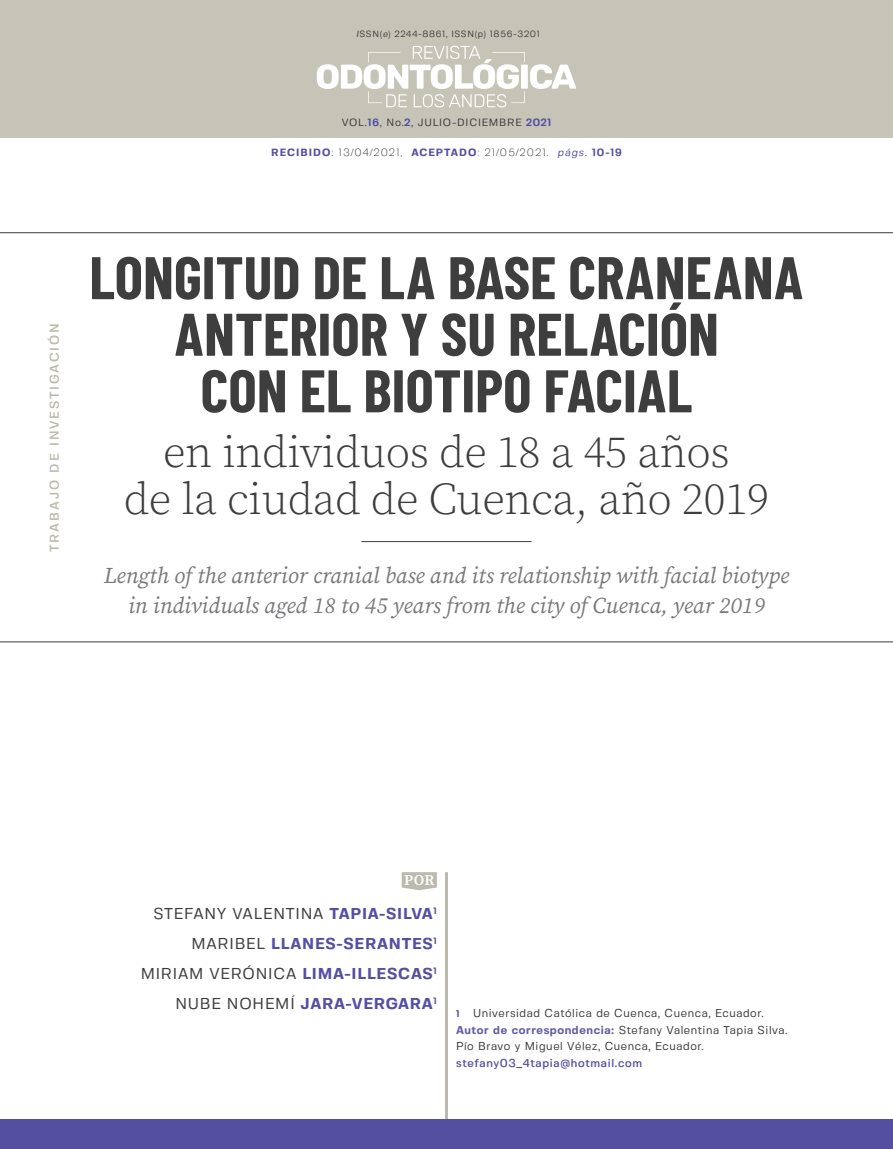
<style>
.page{position:relative;width:893px;height:1149px;background:#fff}
.page>*{position:absolute;margin:0;border:0;box-sizing:border-box;transform-origin:0 0}
.t1{font:700 60px/56.6px "Barlow Condensed";color:#3e3e3f;text-align:center}
.t2{font:300 45px/46.5px "Source Serif Pro";letter-spacing:-.01em;color:#3e3e3f;text-align:center}
.t3{font:italic 22.5px/30px "Source Serif Pro";color:#76787b;text-align:center}
.t4{font:700 15.75px/30px "Fivo Sans";letter-spacing:.05em;color:#554fa1;text-align:right}
.t5{font:600 15px "Source Serif Pro";color:#fff}
.t6{font:500 12.75px "Fivo Sans";letter-spacing:.15em;color:#bcbaad}
.t7{font:11.4px/16.5px "Fivo Sans";letter-spacing:.05em;color:#3e3e3f}
.t8{font:500 11.4px "Fivo Sans";letter-spacing:.06em;color:#554fa1}
.t9{font:300 10.5px "Fivo Sans";letter-spacing:.1em;color:#3e3e3f}
.t10{font:10.5px "Fivo Sans";letter-spacing:.075em;color:#3e3e3f}
.t11{font:9px "Fivo Sans";letter-spacing:.075em;color:#3e3e3f}
.s1{font-style:italic}
.s2{font-weight:700;color:#554fa1}
.s3{color:#554fa1}
.s4{font-weight:400;font-style:italic;color:#554fa1}
.s5{font-weight:400;color:#3e3e3f}
.s6{font-weight:700;font-size:9.75px;color:#554fa1}
.s7{font-weight:700;color:#635ca8}
</style>
<div class="page">
<div style="left:0;top:0;width:893px;height:137px;background:#c6c4b7"></div>
<svg style="left:402px;top:872px;width:35px;height:17px"></svg>
<svg style="left:317px;top:46px;width:259px;height:61px"></svg>
<hr style="left:361px;top:541px;width:170px;height:1px;background:#3e3e3f">
<hr style="left:0;top:641px;width:893px;height:1px;background:#3e3e3f">
<hr style="left:0;top:232px;width:893px;height:1px;background:#3e3e3f">
<hr style="left:445px;top:871px;width:3px;height:277px;background:#bcbaad">
<div style="left:0;top:1118px;width:893px;height:30px;background:#554fa1"></div>
<p class="t11" style="left:356px;top:28px;width:185px"><span class="s1">I</span>SSN(<span class="s1">e</span>) 2244-8861, ISSN(p) 1856-3201</p>
<p class="t10" style="left:342px;top:116px;width:211px">VOL.<span class="s2">16</span>, No.<span class="s2">2</span>, JULIO-DICIEMBRE <span class="s2">2021</span></p>
<p class="t9" style="left:271px;top:145px;width:352px"><span class="s2">RECIBIDO</span><span class="s3">:</span> 13/04/2021, <span class="s2">ACEPTADO</span><span class="s3">:</span> 21/05/2021. <span class="s4">págs.</span> <span class="s2">10-19</span></p>
<p class="t6" style="left:47px;top:552px;width:230px;rotate:-90deg">TRABAJO DE INVESTIGACIÓN</p>
<h1 class="t1" style="left:89px;top:248px;width:716px">LONGITUD DE LA BASE CRANEANA<br>ANTERIOR Y SU RELACIÓN<br>CON EL BIOTIPO FACIAL</h1>
<h2 class="t2" style="left:124px;top:430px;width:647px">en individuos de 18 a 45 años<br>de la ciudad de Cuenca, año 2019</h2>
<h3 class="t3" style="left:104px;top:561px;width:687px">Length of the anterior cranial base and its relationship with facial biotype in individuals aged 18 to 45 years from the city of Cuenca, year 2019</h3>
<h3 class="t5" style="left:404px;top:870px;width:32px">POR</h3>
<h3 class="t4" style="left:141px;top:898px;width:298px"><span class="s5">STEFANY VALENTINA</span> TAPIA-SILVA<sup>1<br></sup><span class="s5">MARIBEL</span> LLANES-SERANTES<sup>1<br></sup><span class="s5">MIRIAM VERÓNICA</span> LIMA-ILLESCAS<sup>1<br></sup><span class="s5">NUBE NOHEMÍ</span> JARA-VERGARA<sup>1</sup></h3>
<p class="t7" style="left:456px;top:1004px;width:333px"><span class="s6">1</span> Universidad Católica de Cuenca, Cuenca, Ecuador.<br><span class="s7">Autor de correspondencia:</span> Stefany Valentina Tapia Silva.<br>Pío Bravo y Miguel Vélez, Cuenca, Ecuador.</p>
<p class="t8" style="left:456px;top:1055px;width:188px">stefany03_4tapia@hotmail.com</p>
</div>
